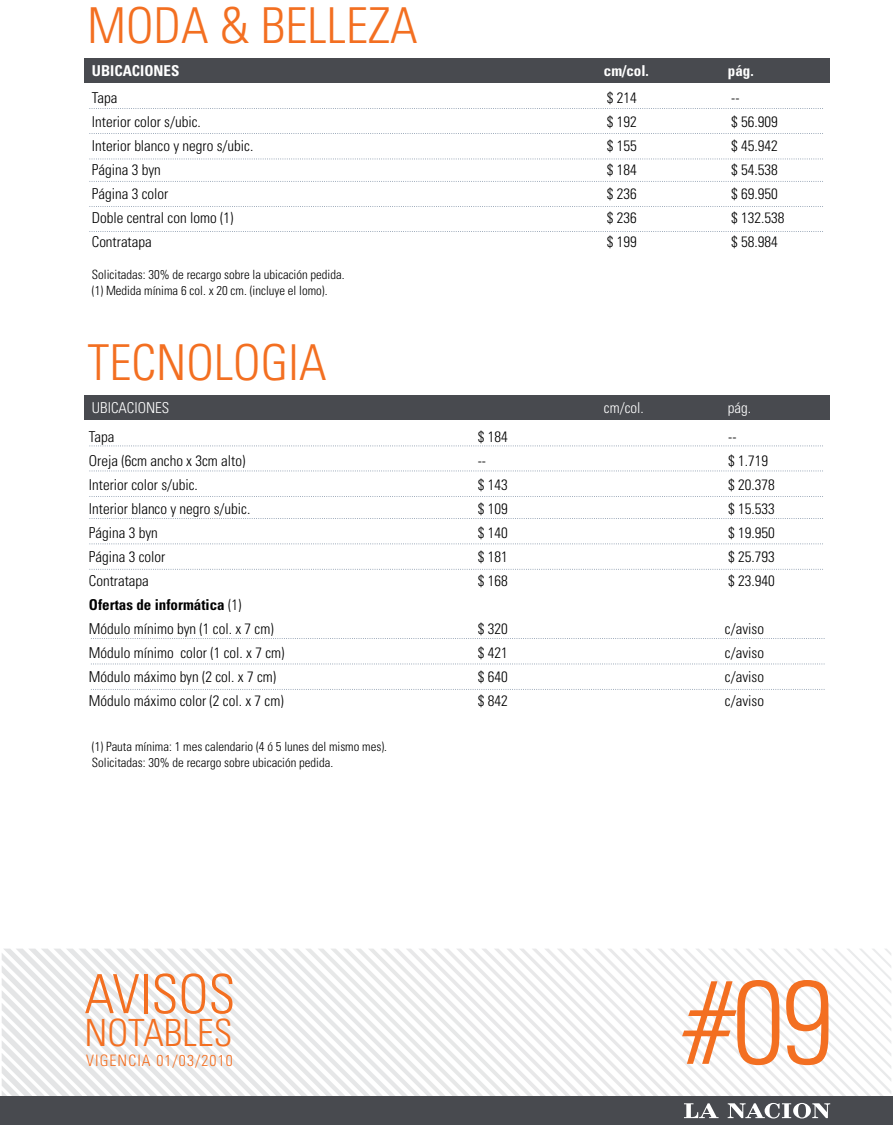
<style>
.page{position:relative;width:893px;height:1125px;background:#fff}
.page>*{position:absolute;margin:0;border:0;box-sizing:border-box;transform-origin:0 0}
.t1{font:300 condensed 118.35px "Univers";color:#f36f21}
.t2{font:300 condensed 54px "Univers";color:#f36f21}
.t3{font:300 condensed 49.5px "Univers";color:#f36f21}
.t4{font:300 condensed 37.5px "Univers";color:#f36f21}
.t5{font:300 condensed 15.75px "Univers";letter-spacing:.07em;color:#f36f21}
.t6{font:300 condensed 15px/24px "Univers";color:#000}
.t7{font:700 condensed 15px "Univers";color:#fff}
.t8{font:300 condensed 15px "Univers";color:#fff}
.t9{font:300 condensed 12.75px/16.5px "Univers";color:#000}
.s1{font-weight:700}
</style>
<div class="page">
<div style="left:0;top:1096px;width:893px;height:29px;background:#484a4f"></div>
<svg style="left:2px;top:948px;width:889px;height:170px"></svg>
<div style="left:84px;top:58px;width:746px;height:25px;background:#484a4f"></div>
<svg style="left:89px;top:133px;width:734px;height:1px"></svg>
<svg style="left:89px;top:108px;width:734px;height:1px"></svg>
<svg style="left:89px;top:159px;width:734px;height:1px"></svg>
<svg style="left:89px;top:181px;width:734px;height:1px"></svg>
<svg style="left:89px;top:206px;width:734px;height:1px"></svg>
<svg style="left:89px;top:231px;width:734px;height:1px"></svg>
<div style="left:84px;top:395px;width:746px;height:25px;background:#484a4f"></div>
<svg style="left:89px;top:471px;width:734px;height:1px"></svg>
<svg style="left:89px;top:446px;width:734px;height:1px"></svg>
<svg style="left:89px;top:496px;width:734px;height:1px"></svg>
<svg style="left:89px;top:518px;width:734px;height:1px"></svg>
<svg style="left:89px;top:543px;width:734px;height:1px"></svg>
<svg style="left:89px;top:569px;width:734px;height:1px"></svg>
<svg style="left:91px;top:638px;width:733px;height:1px"></svg>
<svg style="left:91px;top:663px;width:733px;height:1px"></svg>
<svg style="left:91px;top:689px;width:733px;height:1px"></svg>
<h3 class="t3" style="left:88px;top:7px;width:332px">MODA &amp; BELLEZA</h3>
<p class="t7" style="left:92px;top:65px;width:89px">UBICACIONES</p>
<p class="t7" style="left:604px;top:65px;width:46px">cm/col.</p>
<p class="t7" style="left:728px;top:65px;width:27px">pág.</p>
<p class="t6" style="left:92px;top:87px;width:27px">Tapa</p>
<p class="t6" style="left:607px;top:87px;width:31px">$ 214</p>
<p class="t6" style="left:731px;top:87px;width:10px">--</p>
<p class="t6" style="left:92px;top:111px;width:111px">Interior color s/ubic.</p>
<p class="t6" style="left:607px;top:111px;width:31px">$ 192</p>
<p class="t6" style="left:731px;top:111px;width:48px">$ 56.909</p>
<p class="t6" style="left:92px;top:135px;width:163px">Interior blanco y negro s/ubic.</p>
<p class="t6" style="left:607px;top:135px;width:31px">$ 155</p>
<p class="t6" style="left:731px;top:135px;width:48px">$ 45.942</p>
<p class="t6" style="left:92px;top:159px;width:71px">Página 3 byn</p>
<p class="t6" style="left:607px;top:159px;width:31px">$ 184</p>
<p class="t6" style="left:731px;top:159px;width:48px">$ 54.538</p>
<p class="t6" style="left:92px;top:183px;width:78px">Página 3 color</p>
<p class="t6" style="left:607px;top:183px;width:31px">$ 236</p>
<p class="t6" style="left:731px;top:183px;width:48px">$ 69.950</p>
<p class="t6" style="left:92px;top:207px;width:143px">Doble central con lomo (1)</p>
<p class="t6" style="left:607px;top:207px;width:31px">$ 236</p>
<p class="t6" style="left:731px;top:207px;width:55px">$ 132.538</p>
<p class="t6" style="left:92px;top:231px;width:61px">Contratapa</p>
<p class="t6" style="left:607px;top:231px;width:31px">$ 199</p>
<p class="t6" style="left:731px;top:231px;width:48px">$ 58.984</p>
<p class="t9" style="left:92px;top:267px;width:254px">Solicitadas: 30% de recargo sobre la ubicación pedida. (1) Medida mínima 6 col. x 20 cm. (incluye el lomo).</p>
<h3 class="t3" style="left:88px;top:344px;width:241px">TECNOLOGIA</h3>
<p class="t8" style="left:92px;top:402px;width:79px">UBICACIONES</p>
<p class="t8" style="left:604px;top:402px;width:41px">cm/col.</p>
<p class="t8" style="left:728px;top:402px;width:25px">pág.</p>
<p class="t6" style="left:89px;top:426px;width:27px">Tapa</p>
<p class="t6" style="left:478px;top:426px;width:31px">$ 184</p>
<p class="t6" style="left:728px;top:426px;width:10px">--</p>
<p class="t6" style="left:89px;top:450px;width:158px">Oreja (6cm ancho x 3cm alto)</p>
<p class="t6" style="left:478px;top:450px;width:10px">--</p>
<p class="t6" style="left:728px;top:450px;width:41px">$ 1.719</p>
<p class="t6" style="left:89px;top:474px;width:111px">Interior color s/ubic.</p>
<p class="t6" style="left:478px;top:474px;width:31px">$ 143</p>
<p class="t6" style="left:728px;top:474px;width:48px">$ 20.378</p>
<p class="t6" style="left:89px;top:498px;width:163px">Interior blanco y negro s/ubic.</p>
<p class="t6" style="left:478px;top:498px;width:31px">$ 109</p>
<p class="t6" style="left:728px;top:498px;width:48px">$ 15.533</p>
<p class="t6" style="left:89px;top:522px;width:71px">Página 3 byn</p>
<p class="t6" style="left:478px;top:522px;width:31px">$ 140</p>
<p class="t6" style="left:728px;top:522px;width:48px">$ 19.950</p>
<p class="t6" style="left:89px;top:546px;width:78px">Página 3 color</p>
<p class="t6" style="left:478px;top:546px;width:31px">$ 181</p>
<p class="t6" style="left:728px;top:546px;width:48px">$ 25.793</p>
<p class="t6" style="left:89px;top:570px;width:61px">Contratapa</p>
<p class="t6" style="left:478px;top:570px;width:31px">$ 168</p>
<p class="t6" style="left:728px;top:570px;width:48px">$ 23.940</p>
<p class="t6" style="left:89px;top:594px;width:186px"><span class="s1">Ofertas de informática</span> (1)<br>Módulo mínimo byn (1 col. x 7 cm)</p>
<p class="t6" style="left:478px;top:618px;width:31px">$ 320</p>
<p class="t6" style="left:725px;top:618px;width:41px">c/aviso</p>
<p class="t6" style="left:89px;top:642px;width:197px">Módulo mínimo color (1 col. x 7 cm)</p>
<p class="t6" style="left:478px;top:642px;width:31px">$ 421</p>
<p class="t6" style="left:725px;top:642px;width:41px">c/aviso</p>
<p class="t6" style="left:89px;top:666px;width:189px">Módulo máximo byn (2 col. x 7 cm)</p>
<p class="t6" style="left:478px;top:666px;width:31px">$ 640</p>
<p class="t6" style="left:725px;top:666px;width:41px">c/aviso</p>
<p class="t6" style="left:89px;top:690px;width:196px">Módulo máximo color (2 col. x 7 cm)</p>
<p class="t6" style="left:478px;top:690px;width:31px">$ 842</p>
<p class="t6" style="left:725px;top:690px;width:41px">c/aviso</p>
<p class="t9" style="left:92px;top:739px;width:297px">(1) Pauta mínima: 1 mes calendario (4 ó 5 lunes del mismo mes).<br>Solicitadas: 30% de recargo sobre ubicación pedida.</p>
<h2 class="t2" style="left:84px;top:974px;width:153px">AVISOS</h2>
<h3 class="t4" style="left:84px;top:1018px;width:150px">NOTABLES</h3>
<p class="t5" style="left:86px;top:1055px;width:148px">VIGENCIA 01/03/2010</p>
<h1 class="t1" style="left:683px;top:978px;width:152px">#09</h1>
</div>
